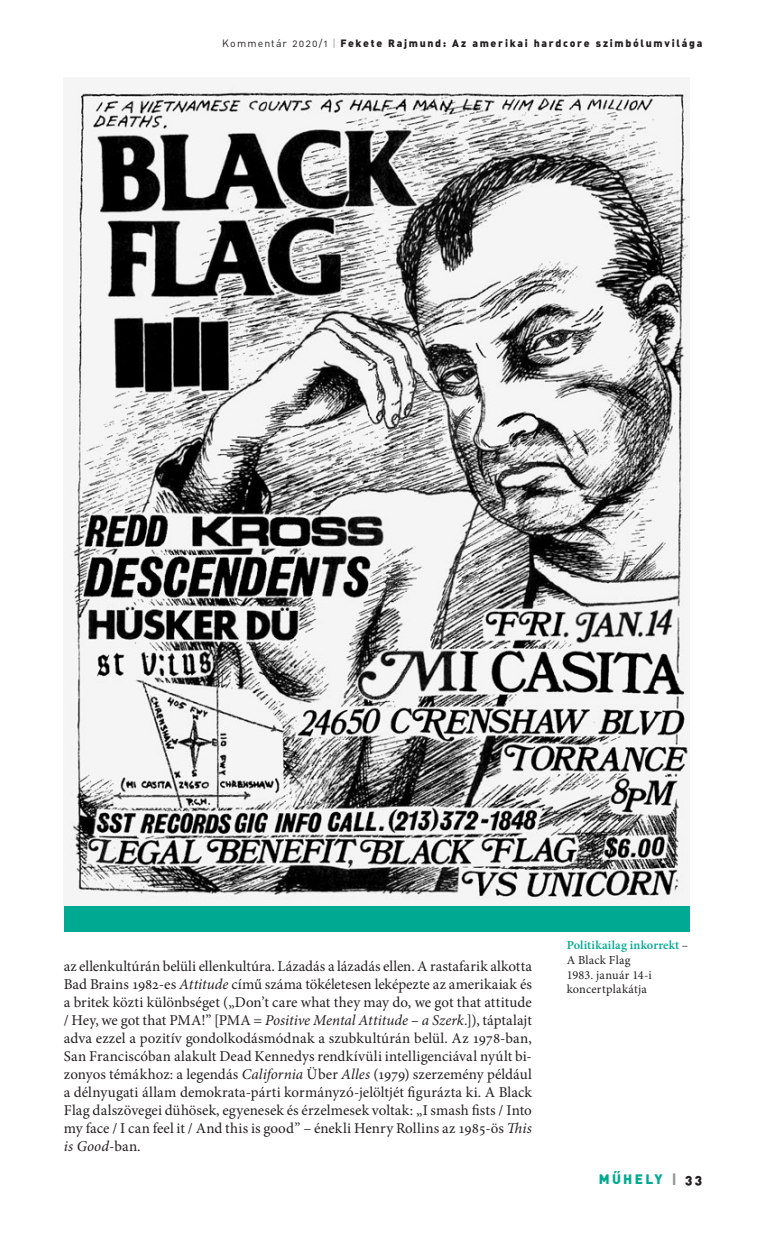
<style>
.page{position:relative;width:766px;height:1234px;background:#fff}
.page>*{position:absolute;margin:0;border:0;box-sizing:border-box;transform-origin:0 0}
.t1{font:15px/18px "Minion Pro";letter-spacing:.01em;color:#231f20;text-align:justify}
.t2{font:13.5px "DIN Alt Blk PFL";letter-spacing:.2em;color:#00a991}
.t3{font:12.3px/14.7px "Minion Pro";letter-spacing:.01em;color:#231f20}
.t4{font:10.5px "DIN Alt Blk PFL";letter-spacing:.175em;color:#231f20}
.s1{font-family:"DIN Alt PFL"}
.s2{font-family:"DIN Alt PFL";color:#939598}
.s3{font-style:italic}
.s4{font-weight:600;color:#00a991}
.s5{color:#939598}
.s6{color:#231f20}
</style>
<div class="page">
<img style="left:70px;top:84px;width:619px;height:816px">
<div style="left:64px;top:906px;width:625px;height:25px;background:#00a991"></div>
<p class="t4" style="left:222px;top:36px;width:481px"><span class="s1">Kommentár 2020/1</span> <span class="s2">|</span> Fekete Rajmund: Az amerikai hardcore szimbólumvilága</p>
<p class="t1" style="left:64px;top:957px;width:469px">az ellenkultúrán belüli ellenkultúra. Lázadás a lázadás ellen. A rastafarik alkotta Bad Brains 1982-es <span class="s3">Attitude</span> című száma tökéletesen leképezte az amerikaiak és a britek közti különbséget („Don’t care what they may do, we got that attitude / Hey, we got that PMA!” [PMA = <span class="s3">Positive Mental Attitude</span> – <span class="s3">a Szerk.</span>]), táptalajt adva ezzel a pozitív gondolkodásmódnak a szubkultúrán belül. Az 1978-ban, San Franciscóban alakult Dead Kennedys rendkívüli intelligenciával nyúlt bi&shy;zonyos témákhoz: a legendás <span class="s3">California</span> Über <span class="s3">Alles</span> (1979) szerzemény például a délnyugati állam demokrata-párti kormányzó-jelöltjét figurázta ki. A Black Flag dalszövegei dühösek, egyenesek és érzelmesek voltak: „I smash fists / Into my face / I can feel it / And this is good” – énekli Henry Rollins az 1985-ös <span class="s3">This is Good</span>-ban.</p>
<p class="t3" style="left:566px;top:937px;width:123px"><span class="s4">Politikailag inkorrekt</span> –<br>A Black Flag<br>1983. január 14-i koncertplakátja</p>
<p class="t2" style="left:598px;top:1169px;width:105px">MŰHELY <span class="s5">|</span> <span class="s6">33</span></p>
</div>
